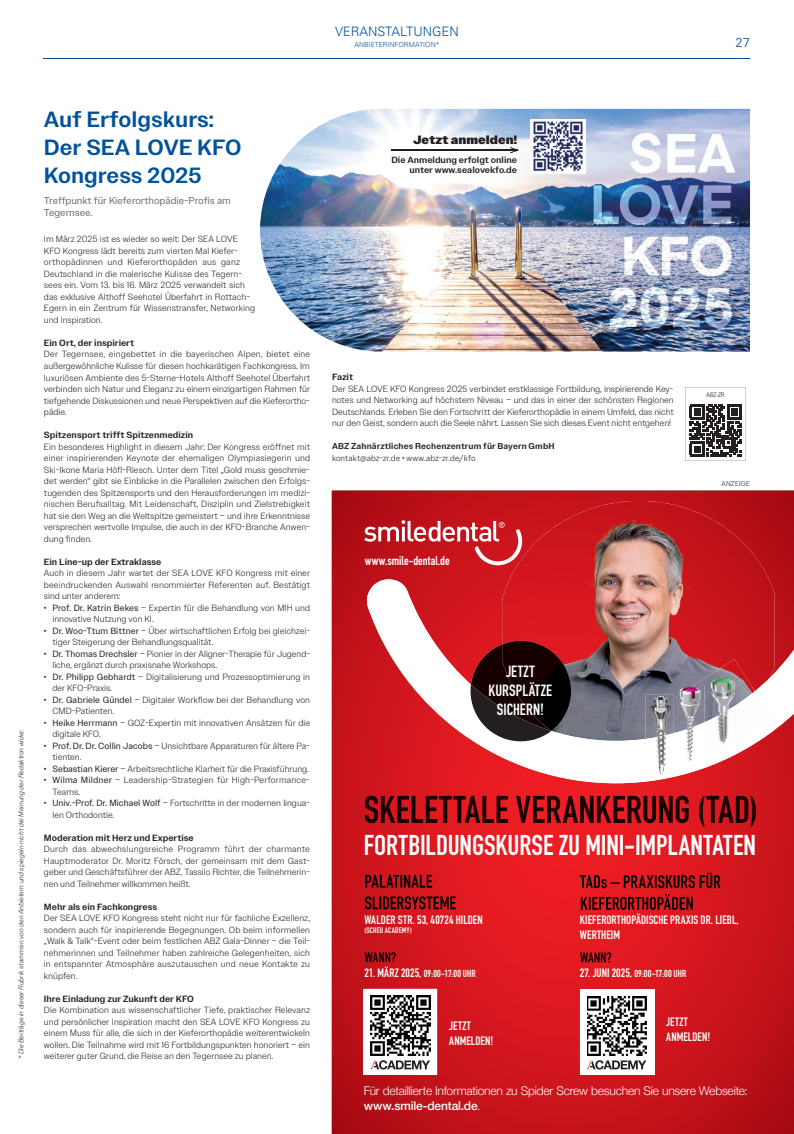
<style>
.page{position:relative;width:794px;height:1134px;background:#fff}
.page>*{position:absolute;margin:0;border:0;box-sizing:border-box;transform-origin:0 0}
.t1{font:700 28.2px "DIN Condensed";color:#fff}
.t2{font:500 22px/28px "Owners Text";color:#01529a}
.t3{font:700 16px/19.2px "DIN Condensed";letter-spacing:.005em;color:#fff;text-align:center}
.t4{font:300 13px "Univers LT Std";color:#01529a}
.t5{font:700 12.5px "DIN Condensed";color:#fff}
.t6{font:700 12px/14.4px "DIN Condensed";letter-spacing:.01em;color:#fff}
.t7{font:300 12px/15px "Helvetica Neue";letter-spacing:-.015em;color:#fff}
.t8{font:900 12px "Owners Text";color:#231f20}
.t9{font:700 10px "DIN Condensed";letter-spacing:.01em;color:#fff}
.t10{font:10px/12px "Owners Text";color:#6c6d70}
.t11{font:300 9px/11.5px "Owners Text";color:#231f20}
.t12{font:500 9px/10.8px "Owners Text";color:#231f20;text-align:right}
.t13{font:300 9px/11.5px "Owners Text";letter-spacing:.02em;color:#231f20}
.t14{font:500 8.5px "Owners Text";letter-spacing:.01em;color:#231f20}
.t15{font:300 8.5px "Owners Text";letter-spacing:.01em;color:#231f20}
.t16{font:700 8px "DIN Condensed";letter-spacing:.025em;color:#fff}
.t17{font:italic 300 7px "Owners Text";color:#231f20}
.t18{font:300 7px "Univers LT Std";color:#01529a}
.t19{font:300 7px "Owners Text";letter-spacing:.02em;color:#231f20}
.t20{font:300 condensed 6.5px "Helvetica Neue LT Std";color:#231f20}
.s1{font-weight:400}
.s2{font-size:12px}
.s3{font-weight:500}
</style>
<div class="page">
<hr style="left:44px;top:58px;width:706px;height:1px;background:#01529a">
<svg style="left:332px;top:490px;width:462px;height:644px;background:#c1343a"></svg>
<svg style="left:685px;top:387px;width:61px;height:74px"></svg>
<img style="left:260px;top:109px;width:490px;height:243px">
<img style="left:531px;top:119px;width:54px;height:54px">
<hr style="left:391px;top:150px;width:126px;height:1px;background:#231f20">
<svg style="left:510px;top:147px;width:9px;height:6px"></svg>
<h3 class="t4" style="left:335px;top:23px;width:125px">VERANSTALTUNGEN</h3>
<p class="t18" style="left:354px;top:40px;width:87px">ANBIETERINFORMATION*</p>
<h3 class="t4" style="left:735px;top:34px;width:16px">27</h3>
<p class="t17" style="left:17px;top:1059px;width:331px;rotate:-90deg">* Die Beiträge in dieser Rubrik stammen von den Anbietern und spiegeln nicht die Meinung der Redaktion wider.</p>
<h2 class="t2" style="left:44px;top:105px;width:199px">Auf Erfolgskurs:<br>Der SEA LOVE KFO<br>Kongress 2025</h2>
<p class="t10" style="left:44px;top:194px;width:188px">Treffpunkt für Kieferorthopädie-Profis am<br>Tegernsee.</p>
<p class="t11" style="left:44px;top:233px;width:213px">Im März 2025 ist es wieder so weit: Der SEA LOVE KFO Kongress lädt bereits zum vierten Mal Kiefer&shy;orthopädinnen und Kieferorthopäden aus ganz Deutschland in die malerische Kulisse des Tegern&shy;sees ein. Vom 13. bis 16. März 2025 verwandelt sich das exklusive Althoff Seehotel Überfahrt in Rottach-Egern in ein Zentrum für Wissenstransfer, Networking und Inspiration.</p>
<p class="t12" style="left:44px;top:337px;width:92px">Ein Ort, der inspiriert</p>
<p class="t11" style="left:44px;top:349px;width:268px;text-align:justify">Der Tegernsee, eingebettet in die bayerischen Alpen, bietet eine außergewöhnliche Kulisse für diesen hochkarätigen Fachkongress. Im luxuriösen Ambiente des 5-Sterne-Hotels Althoff Seehotel Überfahrt verbinden sich Natur und Eleganz zu einem einzigartigen Rahmen für tiefgehende Diskussionen und neue Perspektiven auf die Kieferortho&shy;pädie.</p>
<p class="t12" style="left:44px;top:429px;width:151px">Spitzensport trifft Spitzenmedizin</p>
<p class="t11" style="left:44px;top:441px;width:268px;text-align:justify">Ein besonderes Highlight in diesem Jahr: Der Kongress eröffnet mit einer inspirierenden Keynote der ehemaligen Olympiasiegerin und Ski-Ikone Maria Höfl-Riesch. Unter dem Titel „Gold muss geschmie&shy;det werden“ gibt sie Einblicke in die Parallelen zwischen den Erfolgs&shy;tugenden des Spitzensports und den Herausforderungen im medizi&shy;nischen Berufsalltag. Mit Leidenschaft, Disziplin und Zielstrebigkeit hat sie den Weg an die Weltspitze gemeistert – und ihre Erkenntnisse versprechen wertvolle Impulse, die auch in der KFO-Branche Anwen&shy;dung finden.</p>
<p class="t12" style="left:44px;top:556px;width:119px">Ein Line-up der Extraklasse</p>
<p class="t11" style="left:44px;top:567px;width:268px;text-align:justify">Auch in diesem Jahr wartet der SEA LOVE KFO Kongress mit einer beeindruckenden Auswahl renommierter Referenten auf. Bestätigt sind unter anderem:</p>
<p class="t11" style="left:52px;top:602px;width:259px;text-indent:-9px"><span class="s1">• Prof. Dr. Katrin Bekes</span> – Expertin für die Behandlung von MIH und innovative Nutzung von KI.</p>
<p class="t11" style="left:52px;top:625px;width:259px;text-indent:-9px"><span class="s1">• Dr. Woo-Ttum Bittner</span> – Über wirtschaftlichen Erfolg bei gleichzei&shy;tiger Steigerung der Behandlungsqualität.</p>
<p class="t11" style="left:52px;top:648px;width:259px;text-indent:-9px"><span class="s1">• Dr. Thomas Drechsler</span> – Pionier in der Aligner-Therapie für Jugend&shy;liche, ergänzt durch praxisnahe Workshops.</p>
<p class="t11" style="left:52px;top:671px;width:259px;text-indent:-9px"><span class="s1">• Dr. Philipp Gebhardt</span> – Digitalisierung und Prozessoptimierung in der KFO-Praxis.</p>
<p class="t11" style="left:52px;top:694px;width:259px;text-indent:-9px"><span class="s1">• Dr. Gabriele Gündel</span> – Digitaler Workflow bei der Behandlung von<br>CMD-Patienten.</p>
<p class="t11" style="left:52px;top:717px;width:259px;text-indent:-9px"><span class="s1">• Heike Herrmann</span> – GOZ-Expertin mit innovativen Ansätzen für die digitale KFO.</p>
<p class="t11" style="left:52px;top:740px;width:259px;text-indent:-9px"><span class="s1">• Prof. Dr. Dr. Collin Jacobs</span> – Unsichtbare Apparaturen für ältere Pa&shy;tienten.</p>
<p class="t11" style="left:44px;top:763px;width:266px"><span class="s1">• Sebastian Kierer</span> – Arbeitsrechtliche Klarheit für die Praxisführung.</p>
<p class="t13" style="left:52px;top:774px;width:259px;text-indent:-9px"><span class="s1">• Wilma Mildner</span> – Leadership-Strategien für High-Performance-<br>Teams.</p>
<p class="t11" style="left:52px;top:797px;width:259px;text-indent:-9px"><span class="s1">• Univ.-Prof. Dr. Michael Wolf</span> – Fortschritte in der modernen lingua&shy;len Orthodontie.</p>
<p class="t12" style="left:44px;top:832px;width:151px">Moderation mit Herz und Expertise</p>
<p class="t11" style="left:44px;top:843px;width:268px;text-align:justify">Durch das abwechslungsreiche Programm führt der charmante Hauptmoderator Dr. Moritz Försch, der gemeinsam mit dem Gast&shy;geber und Geschäftsführer der ABZ, Tassilo Richter, die Teilnehmerin&shy;nen und Teilnehmer willkommen heißt.</p>
<p class="t12" style="left:44px;top:901px;width:115px">Mehr als ein Fachkongress</p>
<p class="t11" style="left:44px;top:912px;width:268px;text-align:justify">Der SEA LOVE KFO Kongress steht nicht nur für fachliche Exzellenz, sondern auch für inspirierende Begegnungen. Ob beim informellen „Walk &amp; Talk“-Event oder beim festlichen ABZ Gala-Dinner – die Teil&shy;nehmerinnen und Teilnehmer haben zahlreiche Gelegenheiten, sich in entspannter Atmosphäre auszutauschen und neue Kontakte zu knüpfen.</p>
<p class="t12" style="left:44px;top:993px;width:152px">Ihre Einladung zur Zukunft der KFO</p>
<p class="t11" style="left:44px;top:1004px;width:268px;text-align:justify">Die Kombination aus wissenschaftlicher Tiefe, praktischer Relevanz und persönlicher Inspiration macht den SEA LOVE KFO Kongress zu einem Muss für alle, die sich in der Kieferorthopädie weiterentwickeln wollen. Die Teilnahme wird mit 16 Fortbildungspunkten honoriert – ein weiterer guter Grund, die Reise an den Tegernsee zu planen.</p>
<h3 class="t8" style="left:413px;top:132px;width:105px">Jetzt anmelden!</h3>
<p class="t12" style="left:391px;top:154px;width:127px">Die Anmeldung erfolgt online unter www.sealovekfo.de</p>
<p class="t12" style="left:332px;top:372px;width:23px">Fazit</p>
<p class="t11" style="left:332px;top:383px;width:343px;text-align:justify">Der SEA LOVE KFO Kongress 2025 verbindet erstklassige Fortbildung, inspirierende Key&shy;notes und Networking auf höchstem Niveau – und das in einer der schönsten Regionen Deutschlands. Erleben Sie den Fortschritt der Kieferorthopädie in einem Umfeld, das nicht nur den Geist, sondern auch die Seele nährt. Lassen Sie sich dieses Event nicht entgehen!</p>
<p class="t14" style="left:332px;top:441px;width:224px">ABZ Zahnärztliches Rechenzentrum für Bayern GmbH</p>
<p class="t15" style="left:332px;top:453px;width:145px">kontakt@abz-zr.de • www.abz-zr.de/kfo</p>
<h3 class="t5" style="left:365px;top:552px;width:86px">www.smile-dental.de</h3>
<p class="t20" style="left:706px;top:391px;width:19px">ABZ-ZR</p>
<p class="t19" style="left:721px;top:479px;width:30px">ANZEIGE</p>
<h3 class="t3" style="left:488px;top:661px;width:65px">JETZT<br>KURSPLÄTZE<br>SICHERN!</h3>
<h1 class="t1" style="left:364px;top:826px;width:394px">FORTBILDUNGSKURSE ZU MINI-IMPLANTATEN</h1>
<h3 class="t6" style="left:364px;top:912px;width:120px">WALDER STR. 53, 40724 HILDEN</h3>
<p class="t16" style="left:364px;top:925px;width:49px">(SCHEU ACADEMY)</p>
<p class="t9" style="left:364px;top:966px;width:113px"><span class="s2">21. MÄRZ 2025,</span> 09:00-17:00 UHR</p>
<h3 class="t6" style="left:580px;top:913px;width:160px">KIEFERORTHOPÄDISCHE PRAXIS DR. LIEBL,<br>WERTHEIM</h3>
<p class="t9" style="left:580px;top:966px;width:108px"><span class="s2">27. JUNI 2025,</span> 09:00-17:00 UHR</p>
<h3 class="t6" style="left:449px;top:1019px;width:45px">JETZT<br>ANMELDEN!</h3>
<h3 class="t6" style="left:666px;top:1015px;width:45px">JETZT<br>ANMELDEN!</h3>
<h3 class="t7" style="left:364px;top:1082px;width:385px">Für detaillierte Informationen zu Spider Screw besuchen Sie unsere Webseite: <span class="s3">www.smile-dental.de</span>.</h3>
</div>
